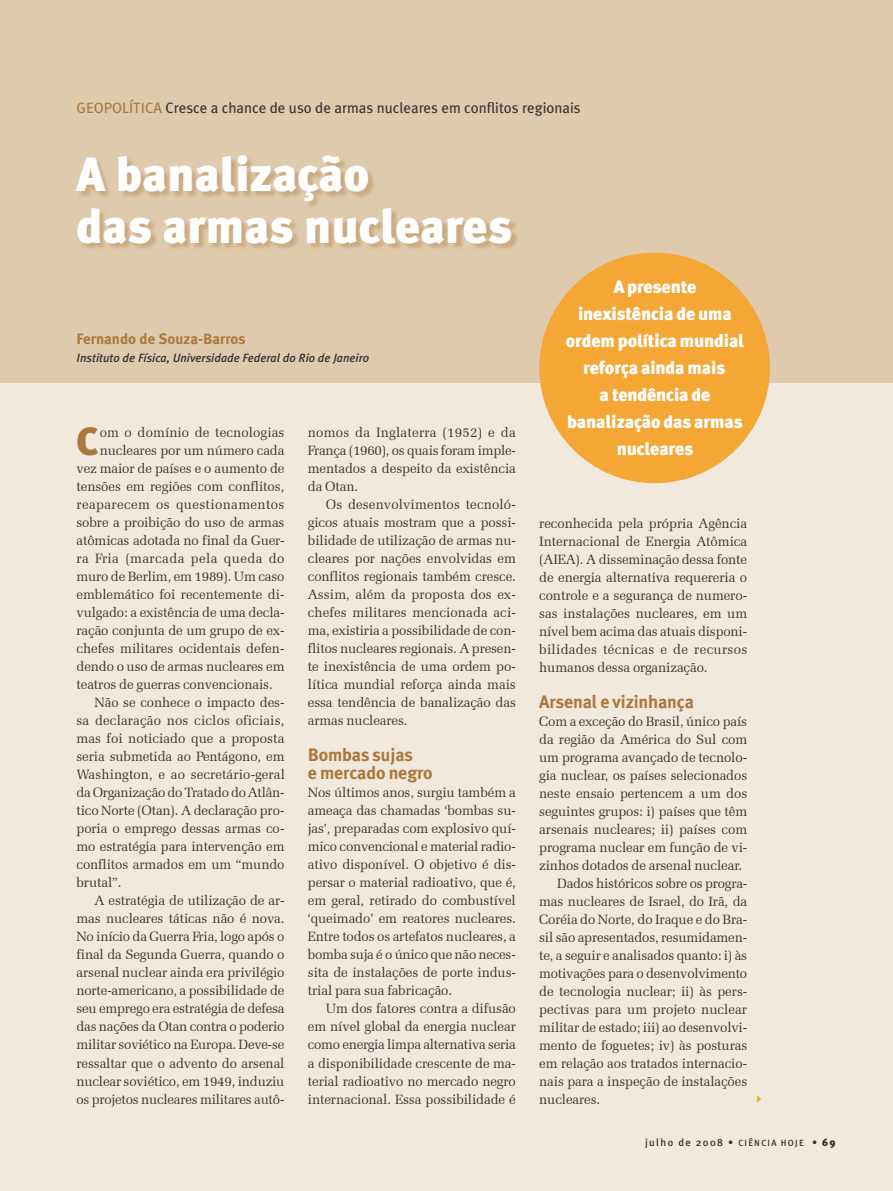
<style>
.page{position:relative;width:893px;height:1191px;background:#f1e9de}
.page>*{position:absolute;margin:0;border:0;box-sizing:border-box;transform-origin:0 0}
.T韙ulo{font:900 48px/51px "Meta Plus";color:#fff}
.Capitular{font:900 39.3px "Meta Plus";color:#ab783b}
.Olho{font:900 18px/27px "Meta Plus";letter-spacing:-.01em;color:#fff;text-align:center}
.Intertítulo{font:700 18px/18px "Meta Plus";letter-spacing:-.005em;color:#ab783b}
.Linha_fina{font:15px "Meta Plus";color:#373535}
.Nome_do_Autor{font:700 15px "Meta Plus";color:#ab783b}
.Body_text{font:13.5px/18px "Zapf Elliptical 711 BT";letter-spacing:-.01em;color:#373535;text-align:justify}
._1º_parágrafo{font:13.5px/18px "Zapf Elliptical 711 BT";letter-spacing:-.01em;color:#373535;text-align:justify}
.Capitular-2{font:13.5px "Zapf Elliptical 711 BT";letter-spacing:-.01em;color:#373535}
.Capitular-3{font:13.5px "Zapf Elliptical 711 BT";letter-spacing:.025em;color:#373535}
.Capitular-4{font:13.5px "Zapf Elliptical 711 BT";letter-spacing:.03em;color:#373535}
.Nome_da_Instituição{font:italic 500 12px "Meta Plus";color:#373535}
.t1{font:500 10.5px "Meta Plus";letter-spacing:.135em;color:#373535}
.s1{color:#ab783b}
.s2{font-size:9px}
.s3{font-weight:900}
</style>
<div class="page">
<div style="left:0;top:0;width:893px;height:383px;background:#dfcaae"></div>
<div style="left:76px;top:155px;width:444px;height:97px;background:#ab783b;opacity:.4"></div>
<div style="left:539px;top:253px;width:231px;height:230px;background:#f4a734;border-radius:50%"></div>
<p class="Linha_fina" style="left:76px;top:99px;width:506px"><span class="s1">GEOPOLÍTICA</span> Cresce a chance de uso de armas nucleares em conflitos regionais</p>
<p class="T韙ulo" style="left:76px;top:149px;width:437px">A banalização<br>das armas nucleares</p>
<p class="Nome_do_Autor" style="left:76px;top:330px;width:170px">Fernando de Souza-Barros</p>
<p class="Nome_da_Instituição" style="left:76px;top:351px;width:294px">Instituto de Física, Universidade Federal do Rio de Janeiro</p>
<p class="Capitular" style="left:76px;top:418px;width:23px">C</p>
<p class="Capitular-2" style="left:100px;top:425px;width:186px">om o domínio de tecnologias</p>
<p class="Capitular-2" style="left:100px;top:443px;width:186px">nucleares por um número cada</p>
<p class="Capitular-2" style="left:76px;top:461px;width:210px">vez maior de países e o aumento de</p>
<p class="Capitular-2" style="left:76px;top:479px;width:209px">tensões em regiões com conflitos,</p>
<p class="Capitular-3" style="left:76px;top:497px;width:209px">reaparecem os questionamentos</p>
<p class="Capitular-2" style="left:76px;top:515px;width:210px">sobre a proibição do uso de armas</p>
<p class="Capitular-2" style="left:76px;top:533px;width:210px">atômicas adotada no final da Guer-</p>
<p class="Capitular-4" style="left:76px;top:551px;width:209px">ra Fria (marcada pela queda do</p>
<p class="Capitular-2" style="left:76px;top:569px;width:209px">muro de Berlim, em 1989). Um caso</p>
<p class="Capitular-2" style="left:76px;top:587px;width:209px">emblemático foi recentemente di-</p>
<p class="Capitular-2" style="left:76px;top:605px;width:209px">vulgado: a existência de uma decla-</p>
<p class="Capitular-2" style="left:76px;top:623px;width:210px">ração conjunta de um grupo de ex-</p>
<p class="Capitular-2" style="left:76px;top:641px;width:209px">chefes militares ocidentais defen-</p>
<p class="Capitular-2" style="left:76px;top:659px;width:210px">dendo o uso de armas nucleares em</p>
<p class="Capitular-2" style="left:76px;top:677px;width:198px">teatros de guerras convencionais.</p>
<p class="Body_text" style="left:76px;top:693px;width:210px;text-indent:18px">Não se conhece o impacto des&shy;sa declaração nos ciclos oficiais, mas foi noticiado que a proposta seria submetida ao Pentágono, em Washington, e ao secretário-geral da Organização do Tratado do Atlân&shy;tico Norte (Otan). A declaração pro&shy;poria o emprego dessas armas co&shy;mo estratégia para intervenção em conflitos armados em um “mundo brutal”.</p>
<p class="Body_text" style="left:76px;top:891px;width:210px;text-indent:18px">A estratégia de utilização de ar&shy;mas nucleares táticas não é nova.<br>No início da Guerra Fria, logo após o final da Segunda Guerra, quando o arsenal nuclear ainda era privilégio norte-americano, a possibilidade de seu emprego era estratégia de defesa das nações da Otan contra o poderio militar soviético na Europa. Deve-se ressaltar que o advento do arsenal nuclear soviético, em 1949, induziu os projetos nucleares militares autô-</p>
<p class="Body_text" style="left:308px;top:423px;width:210px">nomos da Inglaterra (1952) e da França (1960), os quais foram imple&shy;mentados a despeito da existência da Otan.</p>
<p class="Body_text" style="left:308px;top:495px;width:210px;text-indent:18px">Os desenvolvimentos tecnoló&shy;gicos atuais mostram que a possi&shy;bilidade de utilização de armas nu&shy;cleares por nações envolvidas em conflitos regionais também cresce.<br>Assim, além da proposta dos ex&shy;chefes militares mencionada aci&shy;ma, existiria a possibilidade de con&shy;flitos nucleares regionais. A presen&shy;te inexistência de uma ordem po&shy;lítica mundial reforça ainda mais essa tendência de banalização das armas nucleares.</p>
<p class="Intertítulo" style="left:308px;top:746px;width:126px">Bombas sujas<br>e mercado negro</p>
<p class="_1º_parágrafo" style="left:308px;top:783px;width:210px">Nos últimos anos, surgiu também a ameaça das chamadas ‘bombas su&shy;jas’, preparadas com explosivo quí&shy;mico convencional e material radio&shy;ativo disponível. O objetivo é dis&shy;persar o material radioativo, que é, em geral, retirado do combustível ‘queimado’ em reatores nucleares.<br>Entre todos os artefatos nucleares, a bomba suja é o único que não neces&shy;sita de instalações de porte indus&shy;trial para sua fabricação.</p>
<p class="Body_text" style="left:308px;top:999px;width:210px;text-indent:18px">Um dos fatores contra a difusão em nível global da energia nuclear como energia limpa alternativa seria a disponibilidade crescente de ma&shy;terial radioativo no mercado negro internacional. Essa possibilidade é</p>
<p class="Olho" style="left:566px;top:273px;width:180px">A presente inexistência de uma ordem política mundial reforça ainda mais<br>a tendência de banalização das armas nucleares</p>
<p class="Body_text" style="left:539px;top:514px;width:210px">reconhecida pela própria Agência Internacional de Energia Atômica (AIEA). A disseminação dessa fonte de energia alternativa requereria o controle e a segurança de numero&shy;sas instalações nucleares, em um nível bem acima das atuais disponi&shy;bilidades técnicas e de recursos humanos dessa organização.</p>
<p class="Intertítulo" style="left:539px;top:692px;width:156px">Arsenal e vizinhança</p>
<p class="_1º_parágrafo" style="left:539px;top:712px;width:210px">Com a exceção do Brasil, único país da região da América do Sul com um programa avançado de tecnolo&shy;gia nuclear, os países selecionados neste ensaio pertencem a um dos seguintes grupos: i) países que têm arsenais nucleares; ii) países com programa nuclear em função de vi&shy;zinhos dotados de arsenal nuclear.</p>
<p class="Body_text" style="left:539px;top:874px;width:210px;text-indent:18px">Dados históricos sobre os progra&shy;mas nucleares de Israel, do Irã, da Coréia do Norte, do Iraque e do Bra&shy;sil são apresentados, resumidamen&shy;te, a seguir e analisados quanto: i) às motivações para o desenvolvimento de tecnologia nuclear; ii) às pers&shy;pectivas para um projeto nuclear militar de estado; iii) ao desenvolvi&shy;mento de foguetes; iv) às posturas em relação aos tratados internacio&shy;nais para a inspeção de instalações nucleares.</p>
<p class="t1" style="left:645px;top:1136px;width:192px">julho de 2008 • <span class="s2">CIÊNCIA HOJE</span> • <span class="s3">69</span></p>
</div>
